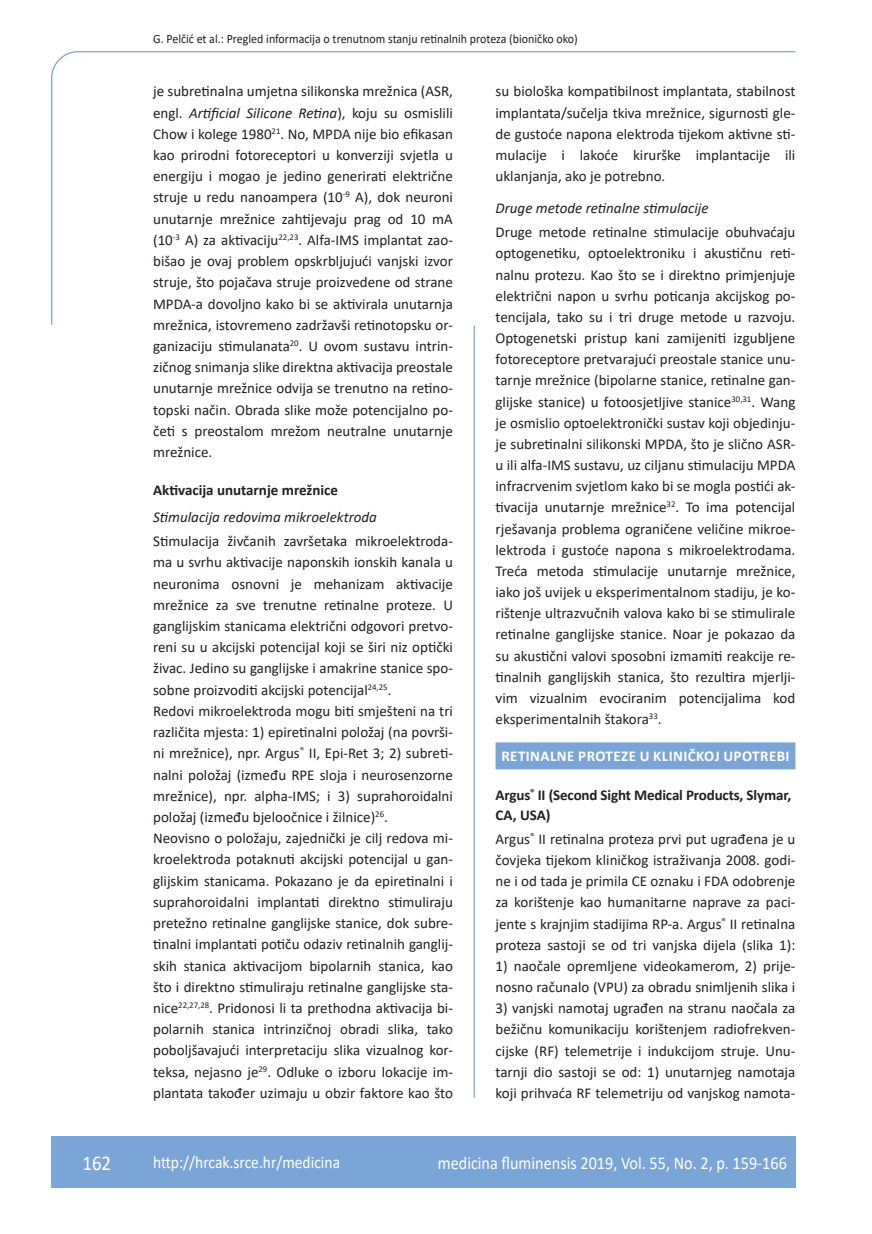
<style>
.page{position:relative;width:872px;height:1234px;background:#fff}
.page>*{position:absolute;margin:0;border:0;box-sizing:border-box;transform-origin:0 0}
.t1{font:21px "Calibri";color:#fff;scale:.9 1}
.t2{font:18px "Calibri";color:#fff;scale:.9 1}
.t3{font:17.25px "Calibri";color:#fff;scale:.9 1}
.osnovni_tekst{font:15px/21.1px "Calibri";color:#231f20;text-align:justify}
.podnaslov{font:700 15px/19.6px "Calibri";letter-spacing:-.01em;color:#231f20}
.podpodnaslov{font:italic 15px "Calibri";color:#231f20}
.naslov_ruler{font:700 15px "Calibri";letter-spacing:.03em;color:#fff}
.glava{font:12.75px "Calibri";color:#231f20;scale:.94 1}
.s1{font-style:italic}
</style>
<div class="page">
<svg style="left:51px;top:51px;width:745px;height:274px"></svg>
<hr style="left:473px;top:325px;width:2px;height:772px;background:#7ca5d7">
<div style="left:51px;top:1135px;width:744px;height:51px;background:#7ca5d7"></div>
<div style="left:495px;top:742px;width:300px;height:27px;background:#7ca5d7"></div>
<p class="glava" style="left:153px;top:29px;width:453px">G. Pelčić et al.: Pregled informacija o trenutnom stanju retinalnih proteza (bioničko oko)</p>
<p class="osnovni_tekst" style="left:153px;top:80px;width:301px">je subretinalna umjetna silikonska mrežnica (ASR, engl. <span class="s1">Artificial Silicone Retina</span>), koju su osmislili Chow i kolege 1980<sup>21</sup>. No, MPDA nije bio efikasan kao prirodni fotoreceptori u konverziji svjetla u energiju i mogao je jedino generirati električne struje u redu nanoampera (10<sup>-9</sup> A), dok neuroni unutarnje mrežnice zahtijevaju prag od 10 mA (10<sup>-3</sup> A) za aktivaciju<sup>22,23</sup>. Alfa-IMS implantat zao&shy;bišao je ovaj problem opskrbljujući vanjski izvor struje, što pojačava struje proizvedene od strane MPDA-a dovoljno kako bi se aktivirala unutarnja mrežnica, istovremeno zadržavši retinotopsku or&shy;ganizaciju stimulanata<sup>20</sup>. U ovom sustavu intrin&shy;zičnog snimanja slike direktna aktivacija preostale unutarnje mrežnice odvija se trenutno na retino&shy;topski način. Obrada slike može potencijalno po&shy;četi s preostalom mrežom neutralne unutarnje mrežnice.</p>
<p class="podnaslov" style="left:153px;top:480px;width:186px">Aktivacija unutarnje mrežnice</p>
<p class="podpodnaslov" style="left:153px;top:506px;width:225px">Stimulacija redovima mikroelektroda</p>
<p class="osnovni_tekst" style="left:153px;top:530px;width:301px">Stimulacija živčanih završetaka mikroelektroda&shy;ma u svrhu aktivacije naponskih ionskih kanala u neuronima osnovni je mehanizam aktivacije mrežnice za sve trenutne retinalne proteze. U ganglijskim stanicama električni odgovori pretvo&shy;reni su u akcijski potencijal koji se širi niz optički živac. Jedino su ganglijske i amakrine stanice spo&shy;sobne proizvoditi akcijski potencijal<sup>24,25</sup>.</p>
<p class="osnovni_tekst" style="left:153px;top:699px;width:301px">Redovi mikroelektroda mogu biti smješteni na tri različita mjesta: 1) epiretinalni položaj (na površi&shy;ni mrežnice), npr. Argus<sup>®</sup> II, Epi-Ret 3; 2) subreti&shy;nalni položaj (između RPE sloja i neurosenzorne mrežnice), npr. alpha-IMS; i 3) suprahoroidalni položaj (između bjeloočnice i žilnice)<sup>26</sup>.</p>
<p class="osnovni_tekst" style="left:153px;top:827px;width:301px">Neovisno o položaju, zajednički je cilj redova mi&shy;kroelektroda potaknuti akcijski potencijal u gan&shy;glijskim stanicama. Pokazano je da epiretinalni i suprahoroidalni implantati direktno stimuliraju pretežno retinalne ganglijske stanice, dok subre&shy;tinalni implantati potiču odaziv retinalnih ganglij&shy;skih stanica aktivacijom bipolarnih stanica, kao što i direktno stimuliraju retinalne ganglijske sta&shy;nice<sup>22,27,28</sup>. Pridonosi li ta prethodna aktivacija bi&shy;polarnih stanica intrinzičnoj obradi slika, tako poboljšavajući interpretaciju slika vizualnog kor&shy;teksa, nejasno je<sup>29</sup>. Odluke o izboru lokacije im&shy;plantata također uzimaju u obzir faktore kao što</p>
<p class="osnovni_tekst" style="left:495px;top:80px;width:301px">su biološka kompatibilnost implantata, stabilnost implantata/sučelja tkiva mrežnice, sigurnosti gle&shy;de gustoće napona elektroda tijekom aktivne sti&shy;mulacije i lakoće kirurške implantacije ili uklanjanja, ako je potrebno.</p>
<p class="podpodnaslov" style="left:495px;top:198px;width:214px">Druge metode retinalne stimulacije</p>
<p class="osnovni_tekst" style="left:495px;top:221px;width:301px">Druge metode retinalne stimulacije obuhvaćaju optogenetiku, optoelektroniku i akustičnu reti&shy;nalnu protezu. Kao što se i direktno primjenjuje električni napon u svrhu poticanja akcijskog po&shy;tencijala, tako su i tri druge metode u razvoju.<br>Optogenetski pristup kani zamijeniti izgubljene fotoreceptore pretvarajući preostale stanice unu&shy;tarnje mrežnice (bipolarne stanice, retinalne gan&shy;glijske stanice) u fotoosjetljive stanice<sup>30,31</sup>. Wang je osmislio optoelektronički sustav koji objedinju&shy;je subretinalni silikonski MPDA, što je slično ASR&shy;u ili alfa-IMS sustavu, uz ciljanu stimulaciju MPDA infracrvenim svjetlom kako bi se mogla postići ak&shy;tivacija unutarnje mrežnice<sup>32</sup>. To ima potencijal rješavanja problema ograničene veličine mikroe&shy;lektroda i gustoće napona s mikroelektrodama.<br>Treća metoda stimulacije unutarnje mrežnice, iako još uvijek u eksperimentalnom stadiju, je ko&shy;rištenje ultrazvučnih valova kako bi se stimulirale retinalne ganglijske stanice. Noar je pokazao da su akustični valovi sposobni izmamiti reakcije re&shy;tinalnih ganglijskih stanica, što rezultira mjerlji&shy;vim vizualnim evociranim potencijalima kod eksperimentalnih štakora<sup>33</sup>.</p>
<p class="naslov_ruler" style="left:501px;top:745px;width:290px">RETINALNE PROTEZE U KLINIČKOJ UPOTREBI</p>
<p class="podnaslov" style="left:495px;top:785px;width:297px">Argus<sup>®</sup> II (Second Sight Medical Products, Slymar,<br>CA, USA)</p>
<p class="osnovni_tekst" style="left:495px;top:827px;width:301px">Argus<sup>®</sup> II retinalna proteza prvi put ugrađena je u čovjeka tijekom kliničkog istraživanja 2008. godi&shy;ne i od tada je primila CE oznaku i FDA odobrenje za korištenje kao humanitarne naprave za paci&shy;jente s krajnjim stadijima RP-a. Argus<sup>®</sup> II retinalna proteza sastoji se od tri vanjska dijela (slika 1):</p>
<p class="osnovni_tekst" style="left:495px;top:954px;width:301px">1) naočale opremljene videokamerom, 2) prije&shy;nosno računalo (VPU) za obradu snimljenih slika i</p>
<p class="osnovni_tekst" style="left:495px;top:997px;width:301px">3) vanjski namotaj ugrađen na stranu naočala za bežičnu komunikaciju korištenjem radiofrekven&shy;cijske (RF) telemetrije i indukcijom struje. Unu&shy;tarnji dio sastoji se od: 1) unutarnjeg namotaja koji prihvaća RF telemetriju od vanjskog namota-</p>
<p class="t1" style="left:82px;top:1147px;width:33px">162</p>
<p class="t3" style="left:153px;top:1149px;width:209px">http://hrcak.srce.hr/medicina</p>
<p class="t2" style="left:438px;top:1149px;width:389px">medicina fluminensis 2019, Vol. 55, No. 2, p. 159-166</p>
</div>
